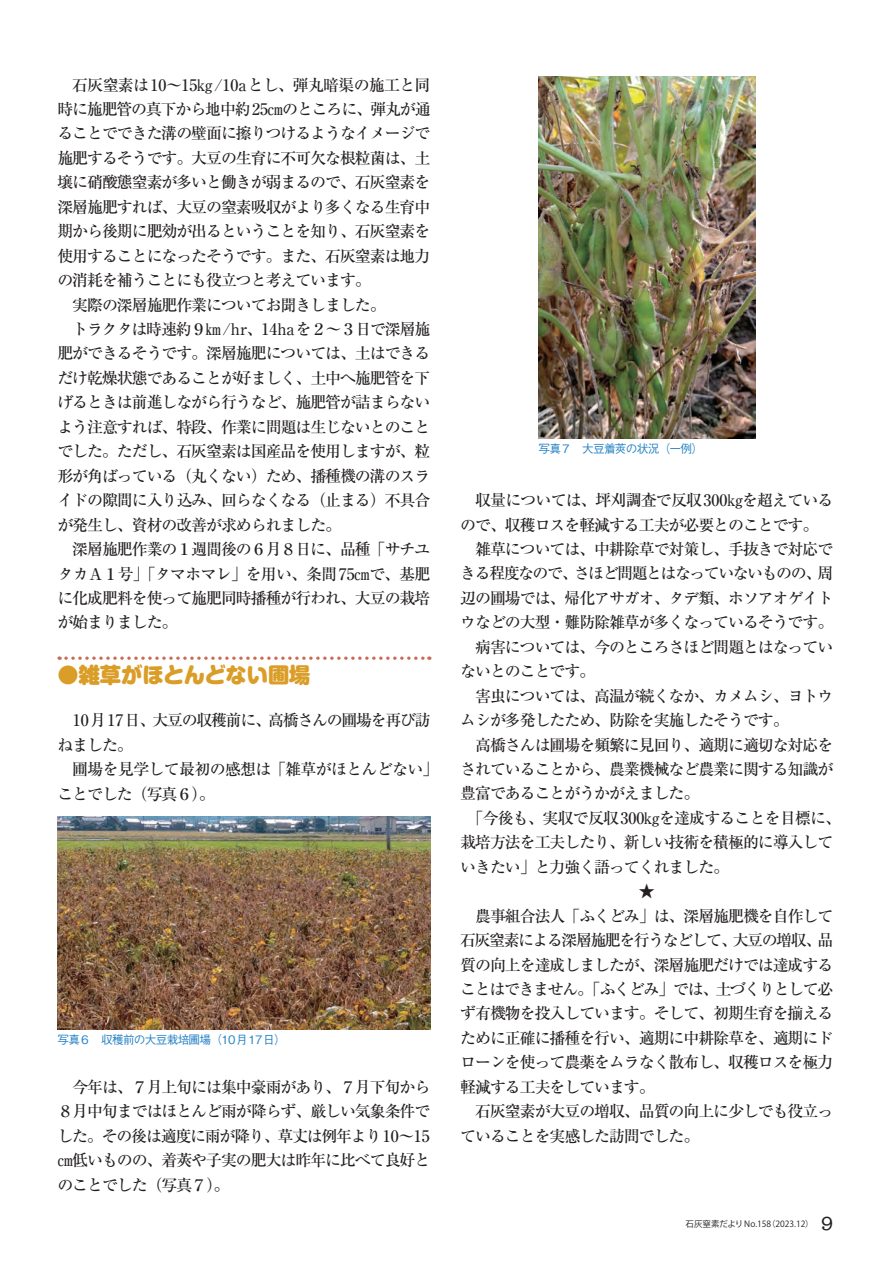
<style>
.page{position:relative;width:893px;height:1263px;background:#fff}
.page>*{position:absolute;margin:0;border:0;box-sizing:border-box;transform-origin:0 0}
.t1{font:900 21.3px "Shin M Go Pr 6";color:#da9d27}
.t2{font:500 19.2px "American Typewriter Std";color:#231f20}
.t3{font:500 15.9px/24.5px "Ryumin Pro";letter-spacing:-.065em;color:#231f20}
.t4{font:500 15.9px "Ryumin Pro";letter-spacing:-.095em;color:#231f20}
.t5{font:500 15.9px "Ryumin Pro";letter-spacing:-.085em;color:#231f20}
.t6{font:500 11.7px "Gothic BBB Pro";letter-spacing:-.065em;color:#2783c5}
.t7{font:8.55px "Koz Go Pro";color:#231f20}
</style>
<div class="page">
<svg style="left:66px;top:656px;width:364px;height:4px"></svg>
<img style="left:538px;top:77px;width:217px;height:361px">
<img style="left:57px;top:816px;width:374px;height:213px">
<p class="t3" style="left:57px;top:71px;width:375px">　石灰窒素は10～15㎏/10aとし、弾丸暗渠の施工と同時に施肥管の真下から地中約 25㎝のところに、弾丸が通ることでできた溝の壁面に擦りつけるようなイメージで施肥するそうです。大豆の生育に不可欠な根粒菌は、土壌に硝酸態窒素が多いと働きが弱まるので、石灰窒素を深層施肥すれば、大豆の窒素吸収がより多くなる生育中期から後期に肥効が出るということを知り、石灰窒素を使用することになったそうです。また、石灰窒素は地力の消耗を補うことにも役立つと考えています。<br>　実際の深層施肥作業についてお聞きしました。<br>　トラクタは時速約９㎞/hr、14haを２～３日で深層施肥ができるそうです。深層施肥については、土はできるだけ乾燥状態であることが好ましく、土中へ施肥管を下げるときは前進しながら行うなど、施肥管が詰まらないよう注意すれば、特段、作業に問題は生じないとのことでした。ただし、石灰窒素は国産品を使用しますが、粒形が角ばっている（丸くない）ため、播種機の溝のスライドの隙間に入り込み、回らなくなる（止まる）不具合が発生し、資材の改善が求められました。<br>　深層施肥作業の１週間後の６月８日に、品種「サチユタカＡ１号」「タマホマレ」を用い、条間75㎝で、基肥に化成肥料を使って施肥同時播種が行われ、大豆の栽培が始まりました。</p>
<h1 class="t1" style="left:57px;top:663px;width:255px">●雑草がほとんどない圃場</h1>
<p class="t3" style="left:57px;top:707px;width:383px">　10 月 17 日、大豆の収穫前に、高橋さんの圃場を再び訪ねました。<br>　圃場を見学して最初の感想は「雑草がほとんどない」ことでした（写真６）。</p>
<p class="t6" style="left:57px;top:1030px;width:230px">写真６　収穫前の大豆栽培圃場（10月17日）</p>
<p class="t3" style="left:57px;top:1074px;width:375px;text-align:justify">　今年は、７月上旬には集中豪雨があり、７月下旬から８月中旬まではほとんど雨が降らず、厳しい気象条件でした。その後は適度に雨が降り、草丈は例年より 10～15㎝低いものの、着莢や子実の肥大は昨年に比べて良好とのことでした（写真７）。</p>
<p class="t6" style="left:538px;top:439px;width:166px">写真７　大豆着莢の状況（一例）</p>
<p class="t3" style="left:460px;top:487px;width:375px">　収量については、坪刈調査で反収300㎏を超えている</p>
<p class="t3" style="left:460px;top:511px;width:360px">ので、収穫ロスを軽減する工夫が必要とのことです。</p>
<p class="t3" style="left:460px;top:536px;width:375px">　雑草については、中耕除草で対策し、手抜きで対応で</p>
<p class="t4" style="left:460px;top:561px;width:374px">きる程度なので、さほど問題とはなっていないものの、周</p>
<p class="t3" style="left:460px;top:584px;width:375px">辺の圃場では、帰化アサガオ、タデ類、ホソアオゲイト</p>
<p class="t3" style="left:460px;top:609px;width:375px">ウなどの大型・難防除雑草が多くなっているそうです。</p>
<p class="t3" style="left:460px;top:633px;width:374px">　病害については、今のところさほど問題とはなってい</p>
<p class="t3" style="left:460px;top:658px;width:137px">ないとのことです。</p>
<p class="t3" style="left:460px;top:682px;width:375px">　害虫については、高温が続くなか、カメムシ、ヨトウ</p>
<p class="t3" style="left:460px;top:707px;width:330px">ムシが多発したため、防除を実施したそうです。</p>
<p class="t3" style="left:460px;top:731px;width:374px">　高橋さんは圃場を頻繁に見回り、適期に適切な対応を</p>
<p class="t3" style="left:460px;top:756px;width:374px">されていることから、農業機械など農業に関する知識が</p>
<p class="t3" style="left:460px;top:780px;width:241px">豊富であることがうかがえました。</p>
<p class="t3" style="left:460px;top:804px;width:382px">　「今後も、実収で反収300㎏を達成することを目標に、</p>
<p class="t3" style="left:460px;top:829px;width:374px">栽培方法を工夫したり、新しい技術を積極的に導入して</p>
<p class="t3" style="left:460px;top:853px;width:271px">いきたい」と力強く語ってくれました。</p>
<p class="t3" style="left:639px;top:878px;width:17px">★</p>
<p class="t3" style="left:460px;top:902px;width:375px">　農事組合法人「ふくどみ」は、深層施肥機を自作して</p>
<p class="t4" style="left:460px;top:928px;width:374px">石灰窒素による深層施肥を行うなどして、大豆の増収、品</p>
<p class="t3" style="left:460px;top:951px;width:374px">質の向上を達成しましたが、深層施肥だけでは達成する</p>
<p class="t5" style="left:460px;top:976px;width:375px">ことはできません。「ふくどみ」では、土づくりとして必</p>
<p class="t3" style="left:460px;top:1000px;width:375px">ず有機物を投入しています。そして、初期生育を揃える</p>
<p class="t3" style="left:460px;top:1024px;width:375px">ために正確に播種を行い、適期に中耕除草を、適期にド</p>
<p class="t3" style="left:460px;top:1049px;width:374px">ローンを使って農薬をムラなく散布し、収穫ロスを極力</p>
<p class="t3" style="left:460px;top:1073px;width:196px">軽減する工夫をしています。</p>
<p class="t3" style="left:460px;top:1098px;width:374px">　石灰窒素が大豆の増収、品質の向上に少しでも役立っ</p>
<p class="t3" style="left:460px;top:1122px;width:241px">ていることを実感した訪問でした。</p>
<p class="t7" style="left:686px;top:1218px;width:130px">石灰窒素だより No.158（2023.12）</p>
<p class="t2" style="left:821px;top:1213px;width:14px">9</p>
</div>
